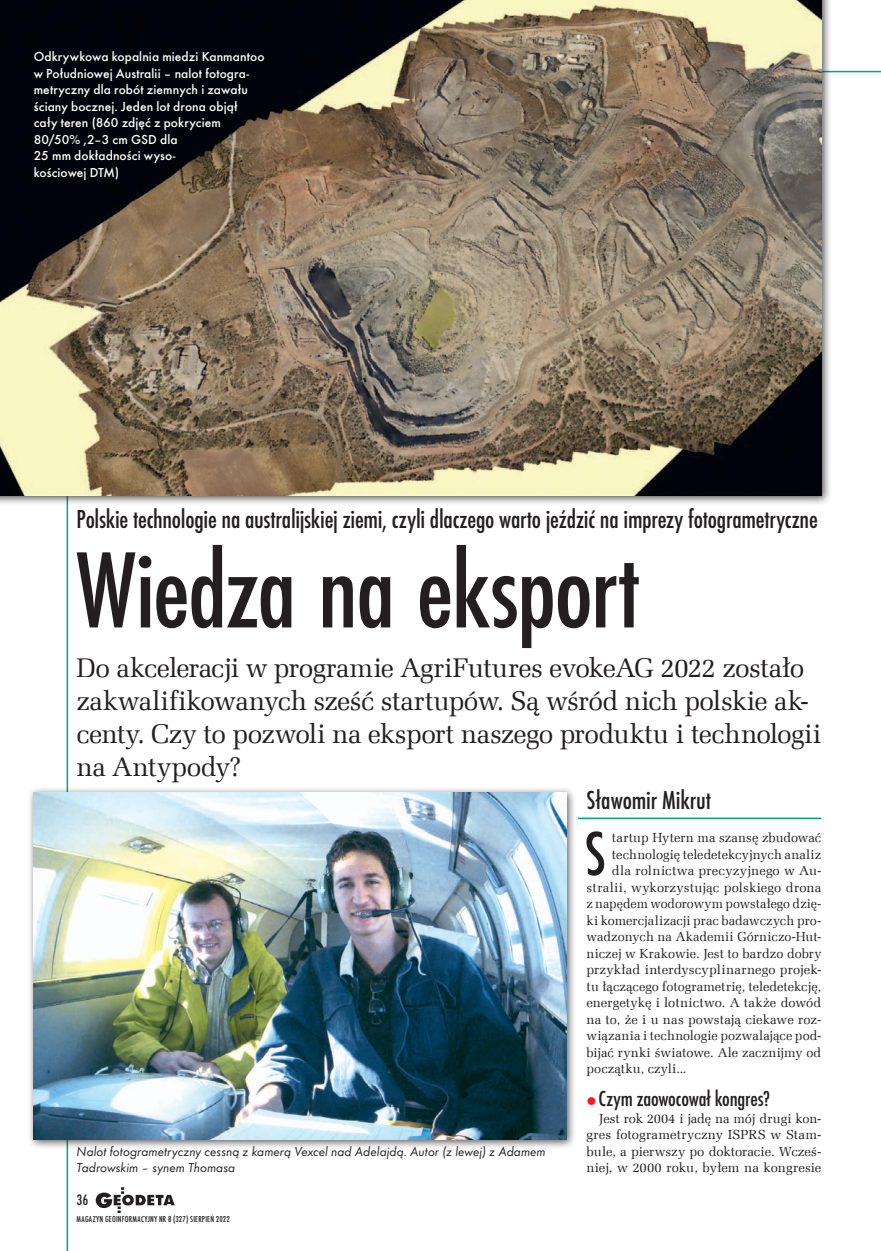
<style>
.page{position:relative;width:881px;height:1251px;background:#fff}
.page>*{position:absolute;margin:0;border:0;box-sizing:border-box;transform-origin:0 0}
.t1{font:500 condensed 112.5px "Futura TEE";letter-spacing:-.015em;color:#231f20}
.t2{font:500 condensed 64.65px "Futura TEE";color:#231f20}
.t3{font:27px/33px "Zapf Ellipt EU";letter-spacing:-.025em;color:#231f20}
.t4{font:500 condensed 27px "Futura TEE";letter-spacing:-.01em;color:#231f20}
.t5{font:500 condensed 22.5px "Futura TEE";letter-spacing:-.01em;color:#231f20}
.t6{font:500 condensed 15.75px "Futura TEE";color:#231f20}
.t7{font:500 13.5px/16.5px "Futura TEE";letter-spacing:.005em;color:#fff}
.t8{font:13.5px/16.5px "Futura TEE Book Obli";color:#231f20}
.t9{font:13.05px/16.5px "Zapf Ellipt EU";letter-spacing:.005em;color:#231f20;text-align:justify}
.t10{font:500 condensed 9px "Futura TEE";letter-spacing:.025em;color:#231f20}
.s1{color:#ee1d23}
</style>
<div class="page">
<svg style="left:96px;top:1187px;width:79px;height:25px"></svg>
<hr style="left:577px;top:817px;width:244px;height:1px;background:#00a77e">
<div style="left:0;top:0;width:831px;height:506px;background:#231f20;opacity:.75"></div>
<img style="left:0;top:0;width:821px;height:495px">
<div style="left:28px;top:786px;width:548px;height:363px;background:#231f20;opacity:.75"></div>
<img style="left:34px;top:792px;width:532px;height:346px">
<p class="t7" style="left:34px;top:48px;width:232px">Odkrywkowa kopalnia miedzi Kanmantoo w Południowej Australii – nalot fotogra&shy;metryczny dla robót ziemnych i zawału ściany bocznej. Jeden lot drona objął cały teren (860 zdjęć z pokryciem<br>80/50% ,2–3 cm GSD dla<br>25 mm dokładności wyso-<br>kościowej DTM)</p>
<h3 class="t4" style="left:77px;top:504px;width:742px">Polskie technologie na australijskiej ziemi, czyli dlaczego warto jeździć na imprezy fotogrametryczne</h3>
<h1 class="t1" style="left:77px;top:527px;width:564px">Wiedza na eksport</h1>
<h3 class="t3" style="left:77px;top:651px;width:745px">Do akceleracji w programie AgriFutures evokeAG 2022 zostało zakwalifikowanych sześć startupów. Są wśród nich polskie ak&shy;centy. Czy to pozwoli na eksport naszego produktu i technologii na Antypody?</h3>
<h3 class="t4" style="left:586px;top:785px;width:126px">Sławomir Mikrut</h3>
<h2 class="t2" style="left:584px;top:817px;width:23px">S</h2>
<p class="t9" style="left:611px;top:829px;width:211px">tartup Hytern ma szansę zbudować</p>
<p class="t9" style="left:611px;top:846px;width:211px">technologię teledetekcyjnych analiz</p>
<p class="t9" style="left:611px;top:862px;width:211px">dla rolnictwa precyzyjnego w Au-</p>
<p class="t9" style="left:586px;top:879px;width:236px">stralii, wykorzystując polskiego drona</p>
<p class="t9" style="left:586px;top:895px;width:236px">z napędem wodorowym powstałego dzię-</p>
<p class="t9" style="left:586px;top:912px;width:236px">ki komercjalizacji prac badawczych pro-</p>
<p class="t9" style="left:586px;top:928px;width:236px">wadzonych na Akademii Górniczo-Hut-</p>
<p class="t9" style="left:586px;top:945px;width:236px">niczej w Krakowie. Jest to bardzo dobry</p>
<p class="t9" style="left:586px;top:961px;width:236px">przykład interdyscyplinarnego projek-</p>
<p class="t9" style="left:586px;top:978px;width:236px">tu łączącego fotogrametrię, teledetekcję,</p>
<p class="t9" style="left:586px;top:994px;width:236px">energetykę i lotnictwo. A także dowód</p>
<p class="t9" style="left:586px;top:1011px;width:236px">na to, że i u nas powstają ciekawe roz-</p>
<p class="t9" style="left:586px;top:1027px;width:236px">wiązania i technologie pozwalające pod-</p>
<p class="t9" style="left:586px;top:1044px;width:236px">bijać rynki światowe. Ale zacznijmy od</p>
<p class="t9" style="left:586px;top:1060px;width:101px">początku, czyli...</p>
<h3 class="t5" style="left:586px;top:1086px;width:185px"><span class="s1">●</span> Czym zaowocował kongres?</h3>
<p class="t9" style="left:586px;top:1110px;width:236px;text-indent:13px">Jest rok 2004 i jadę na mój drugi kon&shy;gres fotogrametryczny ISPRS w Stam&shy;bule, a pierwszy po doktoracie. Wcześ&shy;niej, w 2000 roku, byłem na kongresie</p>
<p class="t8" style="left:77px;top:1142px;width:470px">Nalot fotogrametryczny cessną z kamerą Vexcel nad Adelajdą. Autor (z lewej) z Adamem<br>Tadrowskim – synem Thomasa</p>
<p class="t6" style="left:77px;top:1191px;width:13px">36</p>
<p class="t10" style="left:77px;top:1213px;width:155px">MAGAZYN geoinformacYJNY nr 8 (327) SIERPIEŃ 2022</p>
</div>
